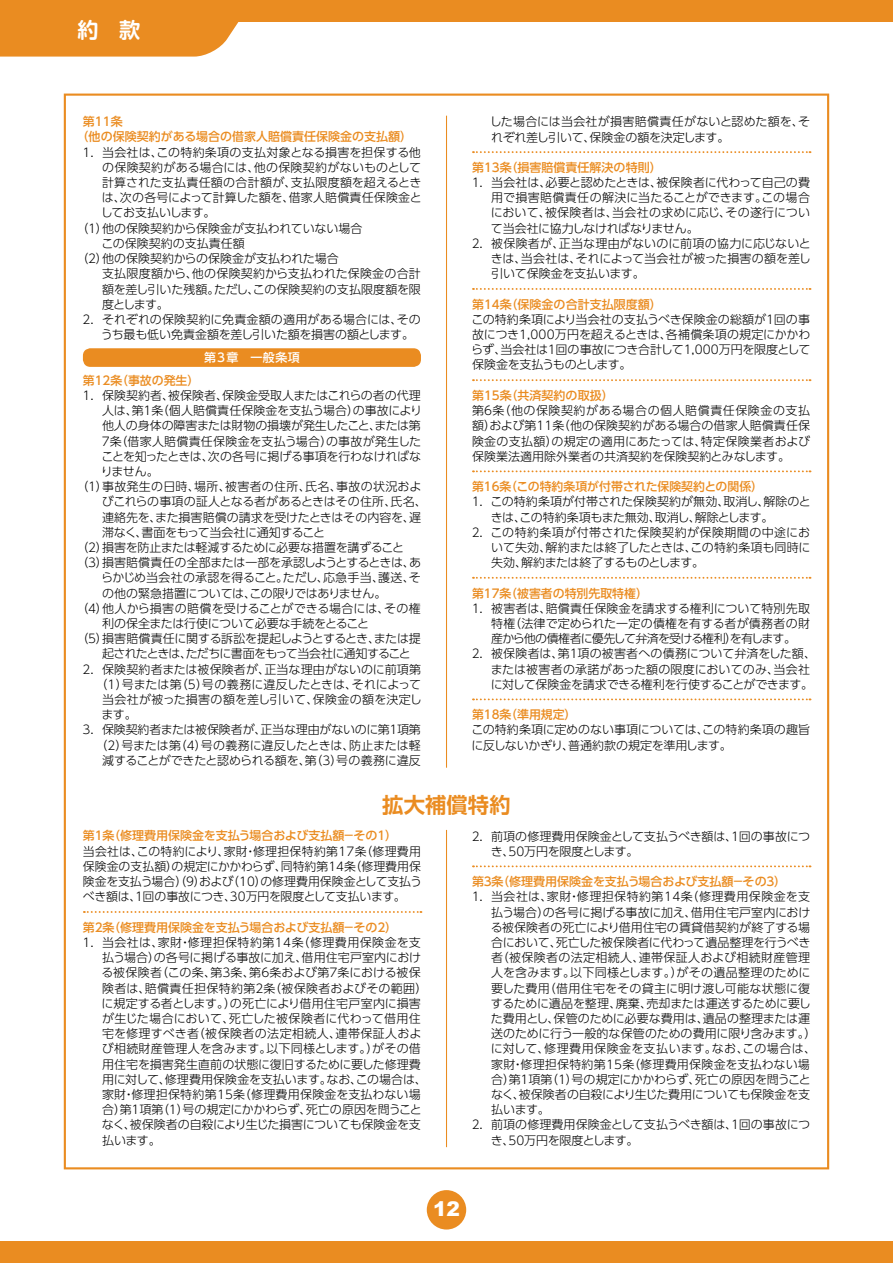
<style>
.page{position:relative;width:893px;height:1263px;background:#fff}
.page>*{position:absolute;margin:0;border:0;box-sizing:border-box;transform-origin:0 0}
.t1{font:700 21.3px "UD Shin Go Pro De";letter-spacing:.01em;color:#ea8c21}
.t2{font:700 21.3px "Soft Go Std De";color:#fff}
.t3{font:900 20.25px "Arial";color:#fff}
.t4{font:300 12px/15.1px "UD Shin Go Pro";color:#000}
.t5{font:500 12px/15.1px "UD Shin Go Pro";color:#ea8c21}
.t6{font:300 12px "UD Shin Go Pro";letter-spacing:-.02em;color:#000}
.t7{font:300 12px "UD Shin Go Pro";letter-spacing:.025em;color:#000}
.t8{font:300 12px "UD Shin Go Pro";letter-spacing:.02em;color:#000}
.t9{font:300 12px "UD Shin Go Pro";letter-spacing:-.025em;color:#000}
.t10{font:300 12px "UD Shin Go Pro";letter-spacing:-.03em;color:#000}
.t11{font:300 12px "UD Shin Go Pro";letter-spacing:.035em;color:#000}
.t12{font:300 12px "UD Shin Go Pro";letter-spacing:-.035em;color:#000}
.t13{font:300 12px "UD Shin Go Pro";letter-spacing:.03em;color:#000}
.t14{font:300 12px "UD Shin Go Pro";letter-spacing:-.055em;color:#000}
.t15{font:300 12px "UD Shin Go Pro";letter-spacing:-.07em;color:#000}
.t16{font:300 12px "UD Shin Go Pro";letter-spacing:-.04em;color:#000}
.t17{font:500 12px "UD Shin Go Pro";letter-spacing:.025em;color:#fff}
</style>
<div class="page">
<div style="left:0;top:1242px;width:893px;height:21px;background:#ea8c21"></div>
<div style="left:0;top:0;width:893px;height:21px;background:#ea8c21"></div>
<svg style="left:0;top:21px;width:253px;height:36px"></svg>
<div style="left:427px;top:1190px;width:39px;height:39px;background:#ea8c21;border-radius:50%"></div>
<svg style="left:473px;top:151px;width:337px;height:2px"></svg>
<svg style="left:473px;top:288px;width:337px;height:2px"></svg>
<svg style="left:473px;top:379px;width:337px;height:2px"></svg>
<svg style="left:473px;top:470px;width:337px;height:2px"></svg>
<svg style="left:473px;top:577px;width:337px;height:2px"></svg>
<svg style="left:473px;top:698px;width:337px;height:2px"></svg>
<div style="left:83px;top:348px;width:338px;height:19px;background:#ea8c21;border-radius:8px"></div>
<hr style="left:446px;top:116px;width:1px;height:652px;background:#ea8c21">
<svg style="left:84px;top:911px;width:337px;height:2px"></svg>
<svg style="left:473px;top:865px;width:337px;height:2px"></svg>
<hr style="left:446px;top:830px;width:1px;height:317px;background:#ea8c21">
<h1 class="t2" style="left:77px;top:15px;width:65px">約 款</h1>
<p class="t5" style="left:77px;top:114px;width:337px;text-indent:6px">第11条<br>（他の保険契約がある場合の借家人賠償責任保険金の支払額）</p>
<p class="t7" style="left:81px;top:142px;width:342px">１．当会社は、この特約条項の支払対象となる損害を担保する他</p>
<p class="t7" style="left:102px;top:158px;width:321px">の保険契約がある場合には、他の保険契約がないものとして</p>
<p class="t7" style="left:102px;top:173px;width:321px">計算された支払責任額の合計額が、支払限度額を超えるとき</p>
<p class="t4" style="left:102px;top:190px;width:321px">は、次の各号によって計算した額を、借家人賠償責任保険金と</p>
<p class="t16" style="left:101px;top:203px;width:116px">してお支払いします。</p>
<p class="t4" style="left:76px;top:220px;width:288px">（１）他の保険契約から保険金が支払われていない場合</p>
<p class="t4" style="left:101px;top:235px;width:145px">この保険契約の支払責任額</p>
<p class="t4" style="left:76px;top:250px;width:264px">（２）他の保険契約からの保険金が支払われた場合</p>
<p class="t8" style="left:102px;top:264px;width:320px">支払限度額から、他の保険契約から支払われた保険金の合計</p>
<p class="t4" style="left:102px;top:281px;width:320px">額を差し引いた残額。ただし、この保険契約の支払限度額を限</p>
<p class="t4" style="left:102px;top:296px;width:68px">度とします。</p>
<p class="t4" style="left:81px;top:311px;width:342px">２．それぞれの保険契約に免責金額の適用がある場合には、その</p>
<p class="t6" style="left:101px;top:325px;width:315px">うち最も低い免責金額を差し引いた額を損害の額とします。</p>
<p class="t5" style="left:83px;top:372px;width:118px">第12条（事故の発生）</p>
<p class="t4" style="left:81px;top:387px;width:342px">１．保険契約者、被保険者、保険金受取人またはこれらの者の代理</p>
<p class="t4" style="left:102px;top:402px;width:322px">人は、第１条（個人賠償責任保険金を支払う場合）の事故により</p>
<p class="t4" style="left:102px;top:418px;width:320px">他人の身体の障害または財物の損壊が発生したこと、または第</p>
<p class="t8" style="left:100px;top:431px;width:323px">７条（借家人賠償責任保険金を支払う場合）の事故が発生した</p>
<p class="t6" style="left:101px;top:446px;width:321px">ことを知ったときは、次の各号に掲げる事項を行わなければな</p>
<p class="t4" style="left:101px;top:463px;width:59px">りません。</p>
<p class="t7" style="left:76px;top:477px;width:347px">（１）事故発生の日時、場所、被害者の住所、氏名、事故の状況およ</p>
<p class="t4" style="left:102px;top:494px;width:327px">びこれらの事項の証人となる者があるときはその住所、氏名、</p>
<p class="t4" style="left:102px;top:509px;width:320px">連絡先を、また損害賠償の請求を受けたときはその内容を、遅</p>
<p class="t12" style="left:102px;top:522px;width:225px">滞なく、書面をもって当会社に通知すること</p>
<p class="t10" style="left:76px;top:538px;width:329px">（２）損害を防止または軽減するために必要な措置を講ずること</p>
<p class="t6" style="left:76px;top:553px;width:346px">（３）損害賠償責任の全部または一部を承認しようとするときは、あ</p>
<p class="t4" style="left:101px;top:570px;width:321px">らかじめ当会社の承認を得ること。ただし、応急手当、護送、そ</p>
<p class="t6" style="left:102px;top:583px;width:286px">の他の緊急措置については、この限りではありません。</p>
<p class="t4" style="left:76px;top:600px;width:346px">（４）他人から損害の賠償を受けることができる場合には、その権</p>
<p class="t6" style="left:102px;top:614px;width:269px">利の保全または行使について必要な手続をとること</p>
<p class="t9" style="left:76px;top:629px;width:346px">（５）損害賠償責任に関する訴訟を提起しようとするとき、または提</p>
<p class="t14" style="left:102px;top:644px;width:310px">起されたときは、ただちに書面をもって当会社に通知すること</p>
<p class="t4" style="left:81px;top:661px;width:342px">２．保険契約者または被保険者が、正当な理由がないのに前項第</p>
<p class="t4" style="left:95px;top:676px;width:327px">（１）号または第（５）号の義務に違反したときは、それによって</p>
<p class="t13" style="left:102px;top:690px;width:321px">当会社が被った損害の額を差し引いて、保険金の額を決定し</p>
<p class="t4" style="left:102px;top:707px;width:37px">ます。</p>
<p class="t4" style="left:81px;top:722px;width:342px">３．保険契約者または被保険者が、正当な理由がないのに第１項第</p>
<p class="t4" style="left:95px;top:737px;width:327px">（２）号または第（４）号の義務に違反したときは、防止または軽</p>
<p class="t9" style="left:102px;top:750px;width:320px">減することができたと認められる額を、第（３）号の義務に違反</p>
<p class="t17" style="left:204px;top:348px;width:97px">第３章　一般条項</p>
<p class="t4" style="left:490px;top:114px;width:322px">した場合には当会社が損害賠償責任がないと認めた額を、それぞれ差し引いて、保険金の額を決定します。</p>
<p class="t5" style="left:472px;top:159px;width:191px">第13条（損害賠償責任解決の特則）</p>
<p class="t4" style="left:470px;top:174px;width:342px">１．当会社は、必要と認めたときは、被保険者に代わって自己の費</p>
<p class="t4" style="left:491px;top:190px;width:320px">用で損害賠償責任の解決に当たることができます。この場合</p>
<p class="t4" style="left:491px;top:205px;width:321px">において、被保険者は、当会社の求めに応じ、その遂行につい</p>
<p class="t10" style="left:491px;top:218px;width:209px">て当会社に協力しなければなりません。</p>
<p class="t8" style="left:470px;top:234px;width:343px">２．被保険者が、正当な理由がないのに前項の協力に応じないと</p>
<p class="t4" style="left:491px;top:250px;width:322px">きは、当会社は、それによって当会社が被った損害の額を差し</p>
<p class="t6" style="left:491px;top:264px;width:155px">引いて保険金を支払います。</p>
<p class="t5" style="left:472px;top:296px;width:191px">第14条（保険金の合計支払限度額）</p>
<p class="t4" style="left:471px;top:311px;width:341px;text-align:justify">この特約条項により当会社の支払うべき保険金の総額が１回の事故につき1,000万円を超えるときは、各補償条項の規定にかかわらず、当会社は１回の事故につき合計して1,000万円を限度として保険金を支払うものとします。</p>
<p class="t5" style="left:472px;top:387px;width:143px">第15条（共済契約の取扱）</p>
<p class="t4" style="left:472px;top:402px;width:340px;text-align:justify">第６条（他の保険契約がある場合の個人賠償責任保険金の支払額）および第11条（他の保険契約がある場合の借家人賠償責任保険金の支払額）の規定の適用にあたっては、特定保険業者および保険業法適用除外業者の共済契約を保険契約とみなします。</p>
<p class="t5" style="left:472px;top:479px;width:293px">第16条（この特約条項が付帯された保険契約との関係）</p>
<p class="t4" style="left:470px;top:494px;width:343px">１．この特約条項が付帯された保険契約が無効、取消し、解除のと</p>
<p class="t12" style="left:491px;top:507px;width:284px">きは、この特約条項もまた無効、取消し、解除とします。</p>
<p class="t11" style="left:470px;top:522px;width:342px">２．この特約条項が付帯された保険契約が保険期間の中途にお</p>
<p class="t4" style="left:491px;top:539px;width:321px">いて失効、解約または終了したときは、この特約条項も同時に</p>
<p class="t12" style="left:491px;top:553px;width:215px">失効、解約または終了するものとします。</p>
<p class="t5" style="left:472px;top:585px;width:177px">第17条（被害者の特別先取特権）</p>
<p class="t4" style="left:470px;top:600px;width:342px">１．被害者は、賠償責任保険金を請求する権利について特別先取</p>
<p class="t4" style="left:491px;top:615px;width:320px">特権（法律で定められた一定の債権を有する者が債務者の財</p>
<p class="t15" style="left:491px;top:629px;width:306px">産から他の債権者に優先して弁済を受ける権利）を有します。</p>
<p class="t4" style="left:470px;top:646px;width:348px">２．被保険者は、第１項の被害者への債務について弁済をした額、</p>
<p class="t7" style="left:491px;top:659px;width:321px">または被害者の承諾があった額の限度においてのみ、当会社</p>
<p class="t10" style="left:491px;top:674px;width:324px">に対して保険金を請求できる権利を行使することができます。</p>
<p class="t5" style="left:472px;top:707px;width:106px">第18条（準用規定）</p>
<p class="t4" style="left:471px;top:722px;width:340px">この特約条項に定めのない事項については、この特約条項の趣旨に反しないかぎり、普通約款の規定を準用します。</p>
<h1 class="t1" style="left:382px;top:787px;width:130px">拡大補償特約</h1>
<p class="t5" style="left:83px;top:828px;width:316px">第１条（修理費用保険金を支払う場合および支払額－その１）</p>
<p class="t4" style="left:83px;top:843px;width:341px;text-align:justify">当会社は、この特約により、家財・修理担保特約第17条（修理費用保険金の支払額）の規定にかかわらず、同特約第14条（修理費用保険金を支払う場合）（９）および（10）の修理費用保険金として支払うべき額は、１回の事故につき、30万円を限度として支払います。</p>
<p class="t5" style="left:83px;top:919px;width:316px">第２条（修理費用保険金を支払う場合および支払額－その２）</p>
<p class="t4" style="left:102px;top:934px;width:327px;text-indent:-21px">１．当会社は、家財・修理担保特約第14条（修理費用保険金を支払う場合）の各号に掲げる事故に加え、借用住宅戸室内における被保険者（この条、第３条、第６条および第７条における被保険者は、賠償責任担保特約第２条（被保険者およびその範囲）に規定する者とします。）の死亡により借用住宅戸室内に損害が生じた場合において、死亡した被保険者に代わって借用住宅を修理すべき者（被保険者の法定相続人、連帯保証人および相続財産管理人を含みます。以下同様とします。）がその借用住宅を損害発生直前の状態に復旧するために要した修理費用に対して、修理費用保険金を支払います。なお、この場合は、家財・修理担保特約第15条（修理費用保険金を支払わない場合）第１項第（１）号の規定にかかわらず、死亡の原因を問うことなく、被保険者の自殺により生じた損害についても保険金を支払います。</p>
<p class="t4" style="left:491px;top:828px;width:321px;text-indent:-21px">２．前項の修理費用保険金として支払うべき額は、１回の事故につき、50万円を限度とします。</p>
<p class="t5" style="left:472px;top:874px;width:316px">第３条（修理費用保険金を支払う場合および支払額－その３）</p>
<p class="t11" style="left:470px;top:887px;width:342px">１．当会社は、家財・修理担保特約第14条（修理費用保険金を支</p>
<p class="t4" style="left:491px;top:904px;width:321px">払う場合）の各号に掲げる事故に加え、借用住宅戸室内におけ</p>
<p class="t4" style="left:491px;top:919px;width:321px">る被保険者の死亡により借用住宅の賃貸借契約が終了する場</p>
<p class="t9" style="left:491px;top:933px;width:321px">合において、死亡した被保険者に代わって遺品整理を行うべき</p>
<p class="t13" style="left:491px;top:948px;width:320px">者（被保険者の法定相続人、連帯保証人および相続財産管理</p>
<p class="t8" style="left:491px;top:963px;width:321px">人を含みます。以下同様とします。）がその遺品整理のために</p>
<p class="t4" style="left:491px;top:980px;width:320px">要した費用（借用住宅をその貸主に明け渡し可能な状態に復</p>
<p class="t6" style="left:491px;top:993px;width:321px">するために遺品を整理、廃棄、売却または運送するために要し</p>
<p class="t4" style="left:491px;top:1010px;width:321px">た費用とし、保管のために必要な費用は、遺品の整理または運</p>
<p class="t4" style="left:491px;top:1025px;width:327px">送のために行う一般的な保管のための費用に限り含みます。）</p>
<p class="t11" style="left:491px;top:1039px;width:327px">に対して、修理費用保険金を支払います。なお、この場合は、</p>
<p class="t8" style="left:491px;top:1054px;width:320px">家財・修理担保特約第15条（修理費用保険金を支払わない場</p>
<p class="t9" style="left:491px;top:1069px;width:321px">合）第１項第（１）号の規定にかかわらず、死亡の原因を問うこと</p>
<p class="t4" style="left:491px;top:1086px;width:321px">なく、被保険者の自殺により生じた費用についても保険金を支</p>
<p class="t4" style="left:491px;top:1101px;width:60px">払います。</p>
<p class="t4" style="left:470px;top:1117px;width:342px">２．前項の修理費用保険金として支払うべき額は、１回の事故につ</p>
<p class="t10" style="left:491px;top:1130px;width:149px">き、50万円を限度とします。</p>
<h2 class="t3" style="left:433px;top:1194px;width:28px">12</h2>
</div>
